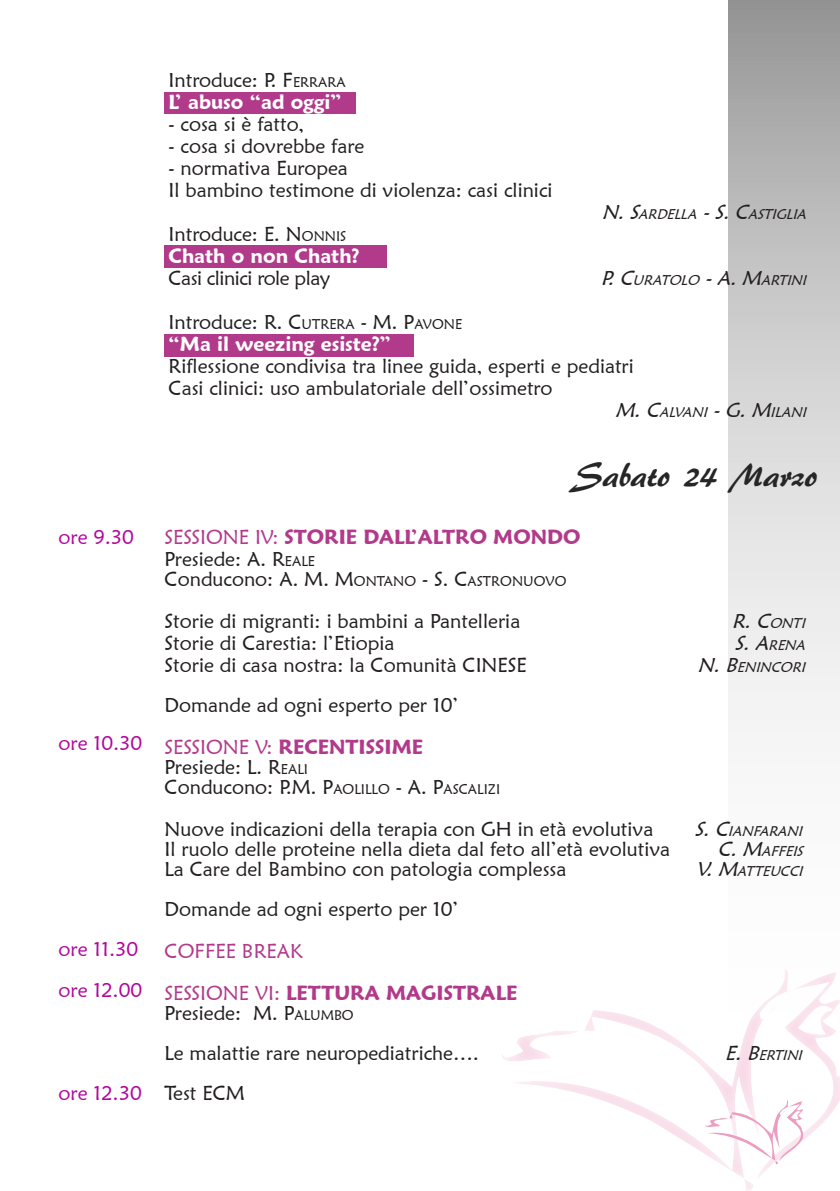
<style>
.page{position:relative;width:840px;height:1191px;background:#fff}
.page>*{position:absolute;margin:0;border:0;box-sizing:border-box;transform-origin:0 0}
.t1{font:34px "ARBERKLEY";color:#262626}
.t2{font:20px "Maiandra GD";color:#231f20}
.t3{font:20px "Maiandra GD";color:#b13a8b}
.t4{font:600 20px "Maiandra GD";color:#fff}
.t5{font:20px "Maiandra GD";color:#b1089c}
.t6{font:600 20px "Maiandra GD";color:#b13a8b}
.t7{font:20px "Maiandra GD";letter-spacing:-.025em;color:#231f20}
.t8{font:italic 14px "Maiandra GD";color:#231f20}
.t9{font:14px "Maiandra GD";color:#231f20}
.s1{font-style:inherit}
.s2{font-size:14px}
.s3{font-size:20px}
.s4{font-weight:600}
</style>
<div class="page">
<svg style="left:728px;top:0;width:111px;height:734px;background:#cdcdcd"></svg>
<div style="left:164px;top:334px;width:250px;height:23px;background:#b13a8b"></div>
<div style="left:164px;top:245px;width:223px;height:23px;background:#b13a8b"></div>
<div style="left:164px;top:92px;width:192px;height:21px;background:#b13a8b"></div>
<svg style="left:704px;top:1100px;width:98px;height:64px"></svg>
<p class="t5" style="left:59px;top:525px;width:77px">ore 9.30</p>
<p class="t5" style="left:59px;top:731px;width:85px">ore 10.30</p>
<p class="t5" style="left:59px;top:937px;width:81px">ore 11.30</p>
<p class="t5" style="left:59px;top:978px;width:85px">ore 12.00</p>
<p class="t5" style="left:59px;top:1081px;width:85px">ore 12.30</p>
<p class="t2" style="left:168px;top:68px;width:178px">Introduce: <span class="s1">P. F</span><span class="s2">ERRARA</span></p>
<p class="t4" style="left:168px;top:90px;width:175px">L’ abuso “ad oggi”</p>
<p class="t2" style="left:168px;top:112px;width:137px">- cosa si è fatto,</p>
<p class="t2" style="left:168px;top:134px;width:197px">- cosa si dovrebbe fare</p>
<p class="t2" style="left:168px;top:156px;width:181px">- normativa Europea</p>
<p class="t2" style="left:168px;top:178px;width:385px">Il bambino testimone di violenza: casi clinici</p>
<p class="t8" style="left:601px;top:206px;width:210px"><span class="s3">N .S</span>ARD ELLA <span class="s3">-S.C</span>ASTIG LIA</p>
<p class="t2" style="left:168px;top:222px;width:179px">Introduce: <span class="s1">E. N</span> <span class="s2">ONNIS</span></p>
<p class="t4" style="left:168px;top:244px;width:192px">Chath o non Chath?</p>
<p class="t7" style="left:168px;top:266px;width:163px">Casi clinici role play</p>
<p class="t8" style="left:600px;top:272px;width:211px"><span class="s3">P.C</span>U RATOLO <span class="s3">-A.M</span>ARTINI</p>
<p class="t9" style="left:168px;top:316px;width:295px"><span class="s3">Introduce:</span> <span class="s3">R. C</span>UTRERA <span class="s3">- M. P</span>AVONE</p>
<p class="t4" style="left:168px;top:332px;width:224px">“Ma il weezing esiste?”</p>
<p class="t2" style="left:168px;top:354px;width:466px">Riflessione condivisa tra linee guida, esperti e pediatri</p>
<p class="t2" style="left:168px;top:376px;width:385px">Casi clinici: uso ambulatoriale dell’ossimetro</p>
<p class="t8" style="left:615px;top:404px;width:197px"><span class="s3">M.C</span>ALVANI <span class="s3">-G.M</span>ILANI</p>
<p class="t1" style="left:571px;top:454px;width:247px">Sabato 24 Marzo</p>
<p class="t3" style="left:164px;top:524px;width:171px">Sessione IV: <span class="s4">STORIE</span></p>
<p class="t6" style="left:363px;top:524px;width:218px">DALL’ALTRO MONDO</p>
<p class="t2" style="left:164px;top:546px;width:152px">Presiede: <span class="s1">A. R</span><span class="s2">EALE</span></p>
<p class="t9" style="left:164px;top:572px;width:403px"><span class="s3">Conducono:</span> <span class="s3">A. M. M</span>ONTANO <span class="s3">- S. C</span>ASTRONUOVO</p>
<p class="t2" style="left:164px;top:608px;width:357px">Storie di migranti: i bambini a Pantelleria</p>
<p class="t8" style="left:731px;top:614px;width:79px"><span class="s3">R.C</span>ONTI</p>
<p class="t2" style="left:164px;top:630px;width:231px">Storie di Carestia: l’Etiopia</p>
<p class="t8" style="left:734px;top:636px;width:76px"><span class="s3">S.A</span>RENA</p>
<p class="t2" style="left:164px;top:652px;width:321px">Storie di casa nostra: la Comunità CINESE</p>
<p class="t8" style="left:697px;top:658px;width:113px"><span class="s3">N .B</span>ENINCORI</p>
<p class="t2" style="left:164px;top:692px;width:295px">Domande ad ogni esperto per 10’</p>
<p class="t3" style="left:164px;top:734px;width:126px">Sessione V: <span class="s4">RECENTISSI</span></p>
<p class="t6" style="left:391px;top:734px;width:31px">ME</p>
<p class="t2" style="left:164px;top:754px;width:145px">Presiede: <span class="s1">L. R</span><span class="s2">EALI</span></p>
<p class="t9" style="left:164px;top:780px;width:337px"><span class="s3">Conducono:</span> <span class="s3">P.M. P</span>AOLILLO <span class="s3">- A. P</span>ASCALIZI</p>
<p class="t2" style="left:164px;top:816px;width:490px">Nuove indicazioni della terapia con GH in età evolutiva</p>
<p class="t8" style="left:694px;top:822px;width:113px"><span class="s3">S.C</span>IANFARANI</p>
<p class="t2" style="left:164px;top:836px;width:507px">Il ruolo delle proteine nella dieta dal feto all’età evolutiva</p>
<p class="t8" style="left:717px;top:842px;width:91px"><span class="s3">C.M</span>AFFEIS</p>
<p class="t2" style="left:164px;top:856px;width:403px">La Care del Bambino con patologia complessa</p>
<p class="t8" style="left:695px;top:862px;width:85px"><span class="s3">V.M</span>ATT EUCC</p>
<p class="t8" style="left:797px;top:862px;width:10px">I</p>
<p class="t2" style="left:164px;top:896px;width:295px">Domande ad ogni esperto per 10’</p>
<p class="t3" style="left:164px;top:938px;width:139px">coffee break</p>
<p class="t3" style="left:164px;top:980px;width:145px">Sessione VI : <span class="s4">LETT</span></p>
<p class="t6" style="left:334px;top:980px;width:115px">URA MAGISTRA</p>
<p class="t6" style="left:495px;top:980px;width:21px">LE</p>
<p class="t2" style="left:164px;top:1000px;width:157px">Presiede: <span class="s1">M. P</span><span class="s2">ALUMB</span></p>
<p class="t9" style="left:342px;top:1006px;width:13px">O</p>
<p class="t2" style="left:164px;top:1040px;width:315px">Le malattie rare neuropediatriche….</p>
<p class="t8" style="left:724px;top:1046px;width:83px"><span class="s3">E.B</span>ERTINI</p>
<p class="t2" style="left:164px;top:1080px;width:82px">Test ECM</p>
</div>
